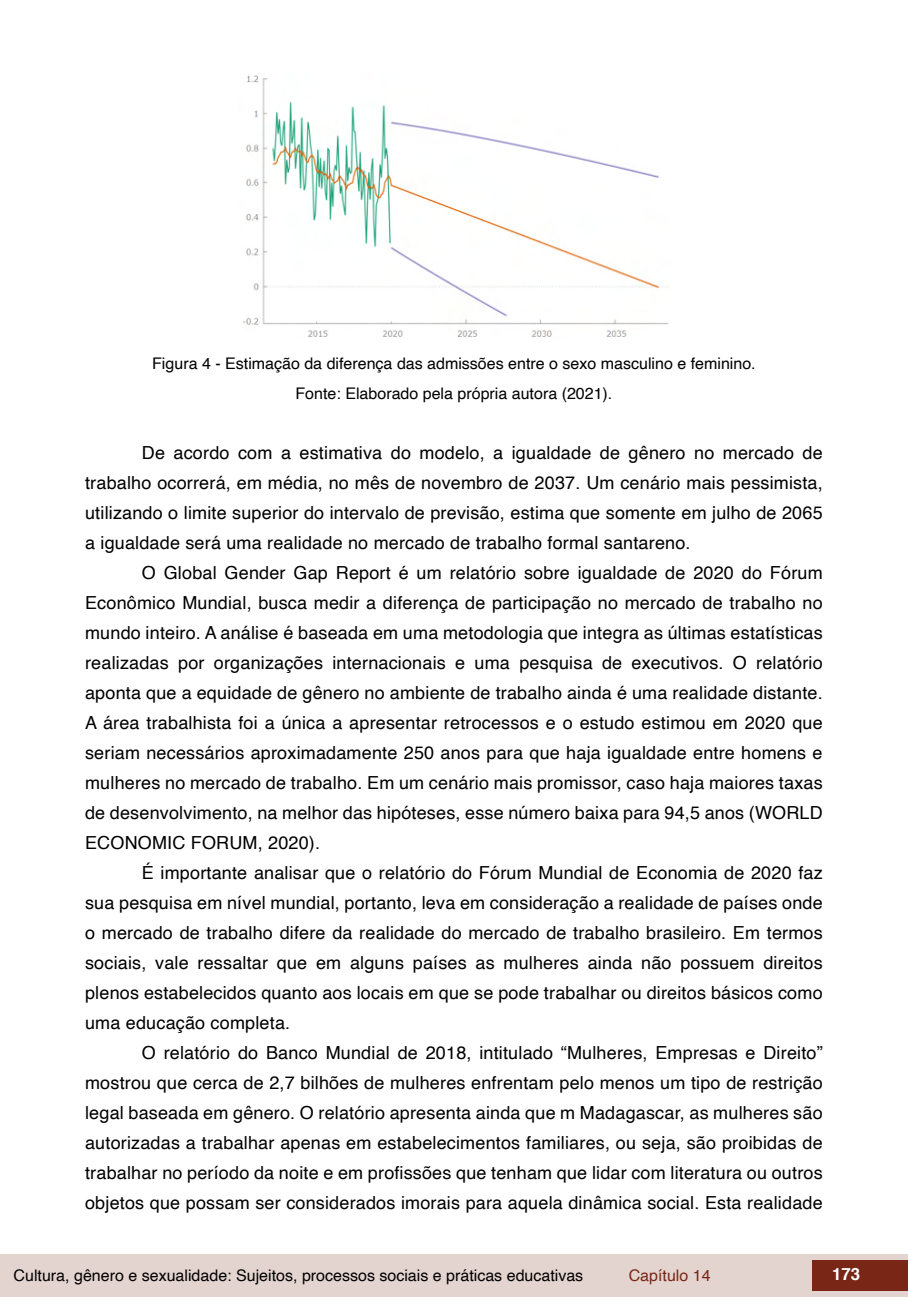
<style>
.page{position:relative;width:908px;height:1304px;background:#fff}
.page>*{position:absolute;margin:0;border:0;box-sizing:border-box;transform-origin:0 0}
.t1{font:18px/30px "Helvetica";letter-spacing:.01em;color:#000;text-align:justify}
.t2{font:700 16.8px "Helvetica";color:#fff}
.t3{font:16px/30.6px "Helvetica";color:#000;text-align:center}
.t4{font:16px "Helvetica";color:#7a2616}
</style>
<div class="page">
<div style="left:0;top:1254px;width:906px;height:43px;background:#e4d4d0"></div>
<div style="left:812px;top:1261px;width:95px;height:30px;background:#7a2616"></div>
<img style="left:243px;top:75px;width:426px;height:262px">
<p class="t3" style="left:152px;top:348px;width:604px">Figura 4 - Estimação da diferença das admissões entre o sexo masculino e feminino.<br>Fonte: Elaborado pela própria autora (2021).</p>
<p class="t1" style="left:85px;top:438px;width:738px;text-indent:57px">De acordo com a estimativa do modelo, a igualdade de gênero no mercado de trabalho ocorrerá, em média, no mês de novembro de 2037. Um cenário mais pessimista, utilizando o limite superior do intervalo de previsão, estima que somente em julho de 2065 a igualdade será uma realidade no mercado de trabalho formal santareno.</p>
<p class="t1" style="left:85px;top:558px;width:738px;text-indent:57px">O Global Gender Gap Report é um relatório sobre igualdade de 2020 do Fórum Econômico Mundial, busca medir a diferença de participação no mercado de trabalho no mundo inteiro. A análise é baseada em uma metodologia que integra as últimas estatísticas realizadas por organizações internacionais e uma pesquisa de executivos. O relatório aponta que a equidade de gênero no ambiente de trabalho ainda é uma realidade distante.<br>A área trabalhista foi a única a apresentar retrocessos e o estudo estimou em 2020 que seriam necessários aproximadamente 250 anos para que haja igualdade entre homens e mulheres no mercado de trabalho. Em um cenário mais promissor, caso haja maiores taxas de desenvolvimento, na melhor das hipóteses, esse número baixa para 94,5 anos (WORLD ECONOMIC FORUM, 2020).</p>
<p class="t1" style="left:85px;top:858px;width:738px;text-indent:57px">É importante analisar que o relatório do Fórum Mundial de Economia de 2020 faz sua pesquisa em nível mundial, portanto, leva em consideração a realidade de países onde o mercado de trabalho difere da realidade do mercado de trabalho brasileiro. Em termos sociais, vale ressaltar que em alguns países as mulheres ainda não possuem direitos plenos estabelecidos quanto aos locais em que se pode trabalhar ou direitos básicos como uma educação completa.</p>
<p class="t1" style="left:85px;top:1038px;width:738px;text-indent:57px">O relatório do Banco Mundial de 2018, intitulado “Mulheres, Empresas e Direito” mostrou que cerca de 2,7 bilhões de mulheres enfrentam pelo menos um tipo de restrição legal baseada em gênero. O relatório apresenta ainda que m Madagascar, as mulheres são autorizadas a trabalhar apenas em estabelecimentos familiares, ou seja, são proibidas de trabalhar no período da noite e em profissões que tenham que lidar com literatura ou outros objetos que possam ser considerados imorais para aquela dinâmica social. Esta realidade</p>
<p class="t3" style="left:14px;top:1260px;width:571px">Cultura, gênero e sexualidade: Sujeitos, processos sociais e práticas educativas</p>
<p class="t4" style="left:628px;top:1263px;width:83px">Capítulo 14</p>
<p class="t2" style="left:831px;top:1261px;width:30px">173</p>
</div>
